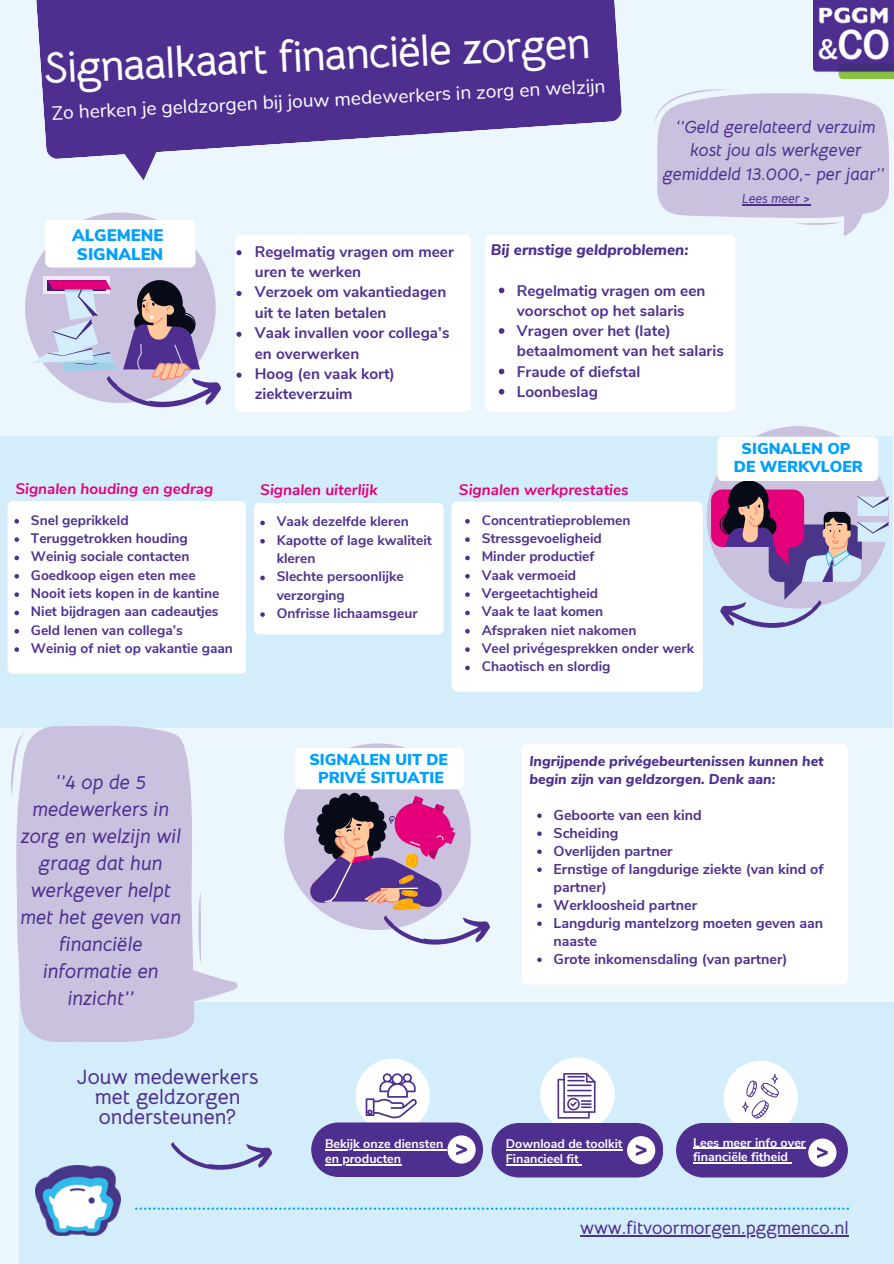
<style>
.page{position:relative;width:894px;height:1264px;background:#fff}
.page>*{position:absolute;margin:0;border:0;box-sizing:border-box;transform-origin:0 0}
.t1{font:700 43.5px "Bellota Text";color:#fff}
.t2{font:700 21px/20.2px "Bellota Text";color:#4e2f90;text-align:center}
.t3{font:italic 700 20.1px/27px "Bellota Text";color:#4e2f90;text-align:center}
.t4{font:19.2px "Nunito Sans";color:#fff}
.t5{font:700 18px "Bellota Text";color:#4e2f90}
.t6{font:italic 700 17.55px/23.7px "Bellota Text";color:#4e2f90;text-align:center}
.t7{font:900 16.65px/19px "Nunito Sans";color:#00a0ff}
.t8{font:900 15.75px/18px "Nunito Sans";color:#00a0ff;text-align:center}
.t9{font:700 15.3px/20.4px "Nunito Sans";color:#4e2f90}
.t10{font:italic 700 15.3px "Nunito Sans";color:#e5007b}
.t11{font:italic 800 15.3px "Nunito Sans";color:#4e2f90}
.t12{font:700 14.25px/18px "Nunito Sans";color:#4e2f90}
.t13{font:italic 800 14.25px/18px "Nunito Sans";color:#4e2f90}
.t14{font:700 13.8px/18.3px "Nunito Sans";color:#4e2f90}
.t15{font:italic 700 13.05px "Bellota Text";color:#4e2f90}
.t16{font:700 12.45px/14.5px "Nunito Sans";color:#fff}
</style>
<div class="page">
<div style="left:0;top:0;width:893px;height:1263px;background:#ebf7fd"></div>
<img style="left:813px;top:0;width:80px;height:79px">
<div style="left:19px;top:1002px;width:874px;height:261px;background:#d4edfb"></div>
<svg style="left:135px;top:1207px;width:713px;height:2px"></svg>
<svg style="left:36px;top:0;width:586px;height:159px;fill:#4e2f90"></svg>
<svg style="left:115px;top:136px;width:48px;height:44px"></svg>
<div style="left:25px;top:212px;width:191px;height:191px;background:#cac1de;border-radius:50%"></div>
<div style="left:45px;top:220px;width:150px;height:47px;background:#fff"></div>
<div style="left:235px;top:234px;width:235px;height:177px;background:#fff;border-radius:6px"></div>
<div style="left:44px;top:276px;width:66px;height:18px;background:#edeaf4"></div>
<svg style="left:31px;top:280px;width:190px;height:128px"></svg>
<svg style="left:654px;top:89px;width:234px;height:147px"></svg>
<div style="left:485px;top:234px;width:250px;height:177px;background:#fff;border-radius:6px"></div>
<div style="left:0;top:437px;width:892px;height:290px;background:#d4edfb"></div>
<svg style="left:706px;top:426px;width:182px;height:182px"></svg>
<svg style="left:710px;top:437px;width:178px;height:191px"></svg>
<div style="left:8px;top:501px;width:238px;height:172px;background:#fff;border-radius:6px"></div>
<svg style="left:14px;top:519px;width:5px;height:4px"></svg>
<svg style="left:14px;top:537px;width:5px;height:5px"></svg>
<svg style="left:14px;top:555px;width:5px;height:5px"></svg>
<svg style="left:14px;top:574px;width:5px;height:4px"></svg>
<svg style="left:14px;top:592px;width:5px;height:5px"></svg>
<svg style="left:14px;top:610px;width:5px;height:5px"></svg>
<svg style="left:14px;top:629px;width:5px;height:4px"></svg>
<svg style="left:14px;top:647px;width:5px;height:5px"></svg>
<div style="left:254px;top:503px;width:189px;height:131px;background:#fff;border-radius:6px"></div>
<svg style="left:260px;top:520px;width:5px;height:5px"></svg>
<svg style="left:260px;top:539px;width:5px;height:4px"></svg>
<svg style="left:260px;top:575px;width:5px;height:5px"></svg>
<svg style="left:260px;top:612px;width:5px;height:5px"></svg>
<div style="left:451px;top:501px;width:251px;height:190px;background:#fff;border-radius:6px"></div>
<div style="left:284px;top:743px;width:186px;height:187px;background:#cac1de;border-radius:50%"></div>
<svg style="left:383px;top:915px;width:107px;height:30px"></svg>
<svg style="left:295px;top:747px;width:168px;height:162px"></svg>
<div style="left:522px;top:744px;width:325px;height:240px;background:#fff"></div>
<div style="left:15px;top:725px;width:183px;height:316px;background:#cac1de"></div>
<svg style="left:173px;top:891px;width:64px;height:114px"></svg>
<svg style="left:11px;top:731px;width:15px;height:66px"></svg>
<div style="left:26px;top:998px;width:46px;height:38px;background:#cac1de"></div>
<svg style="left:171px;top:1142px;width:101px;height:28px"></svg>
<div style="left:355px;top:1058px;width:75px;height:74px;background:#fff;border-radius:50%"></div>
<div style="left:540px;top:1057px;width:74px;height:74px;background:#fff;border-radius:50%"></div>
<svg style="left:465px;top:519px;width:4px;height:4px"></svg>
<svg style="left:465px;top:537px;width:4px;height:5px"></svg>
<svg style="left:465px;top:555px;width:4px;height:5px"></svg>
<svg style="left:465px;top:574px;width:4px;height:4px"></svg>
<svg style="left:465px;top:592px;width:4px;height:5px"></svg>
<svg style="left:465px;top:610px;width:4px;height:5px"></svg>
<svg style="left:465px;top:629px;width:4px;height:4px"></svg>
<svg style="left:465px;top:647px;width:4px;height:5px"></svg>
<svg style="left:465px;top:665px;width:4px;height:5px"></svg>
<div style="left:723px;top:1060px;width:74px;height:75px;background:#fff;border-radius:50%"></div>
<img style="left:36px;top:1165px;width:84px;height:70px">
<svg style="left:236px;top:250px;width:5px;height:5px"></svg>
<svg style="left:236px;top:291px;width:5px;height:5px"></svg>
<svg style="left:236px;top:332px;width:5px;height:5px"></svg>
<svg style="left:236px;top:372px;width:5px;height:6px"></svg>
<svg style="left:498px;top:287px;width:6px;height:6px"></svg>
<svg style="left:498px;top:328px;width:6px;height:6px"></svg>
<svg style="left:498px;top:368px;width:6px;height:6px"></svg>
<svg style="left:498px;top:389px;width:6px;height:5px"></svg>
<svg style="left:311px;top:1073px;width:172px;height:103px"></svg>
<svg style="left:491px;top:1072px;width:172px;height:105px"></svg>
<svg style="left:676px;top:1073px;width:171px;height:104px"></svg>
<hr style="left:580px;top:1235px;width:268px;height:1px;background:#4e2f90">
<hr style="left:741px;top:204px;width:69px;height:1px;background:#4e2f90">
<svg style="left:537px;top:813px;width:4px;height:5px"></svg>
<svg style="left:537px;top:831px;width:4px;height:5px"></svg>
<svg style="left:537px;top:849px;width:4px;height:5px"></svg>
<svg style="left:537px;top:867px;width:4px;height:5px"></svg>
<svg style="left:537px;top:903px;width:4px;height:5px"></svg>
<svg style="left:537px;top:921px;width:4px;height:5px"></svg>
<svg style="left:537px;top:957px;width:4px;height:5px"></svg>
<p class="t1" style="left:42px;top:43px;width:548px;rotate:-3deg">Signaalkaart financiële zorgen</p>
<p class="t4" style="left:51px;top:101px;width:555px;rotate:-3deg">Zo herken je geldzorgen bij jouw medewerkers in zorg en welzij n</p>
<p class="t6" style="left:663px;top:115px;width:223px">‘’Geld gerelateerd verzuim kost jou als werkgever gemiddeld 13.000,- per jaar’’</p>
<p class="t15" style="left:741px;top:191px;width:70px">Lees meer &gt;</p>
<p class="t7" style="left:72px;top:226px;width:93px">ALGEMENE<br>SIGNALEN</p>
<p class="t9" style="left:255px;top:241px;width:200px">Regelmatig vragen om meer uren te werken</p>
<p class="t9" style="left:255px;top:282px;width:193px">Verzoek om vakantiedagen uit te laten betalen</p>
<p class="t9" style="left:255px;top:323px;width:196px">Vaak invallen voor collega’s en overwerken</p>
<p class="t9" style="left:255px;top:364px;width:142px">Hoog (en vaak kort) ziekteverzuim</p>
<p class="t11" style="left:490px;top:239px;width:199px">Bij ernstige geldproblemen:</p>
<p class="t9" style="left:516px;top:280px;width:190px">Regelmatig vragen om een voorschot op het salaris</p>
<p class="t9" style="left:516px;top:321px;width:208px">Vragen over het (late) betaalmoment van het salaris</p>
<p class="t9" style="left:516px;top:361px;width:125px">Fraude of diefstal</p>
<p class="t9" style="left:516px;top:381px;width:83px">Loonbeslag</p>
<p class="t10" style="left:15px;top:479px;width:199px">Signalen houding en gedrag</p>
<p class="t10" style="left:260px;top:479px;width:119px">Signalen uiterlijk</p>
<p class="t10" style="left:459px;top:479px;width:171px">Signalen werkprestaties</p>
<h1 class="t14" style="left:31px;top:511px;width:99px">Snel geprikkeld</h1>
<h3 class="t14" style="left:31px;top:529px;width:158px">Teruggetrokken houding</h3>
<p class="t14" style="left:31px;top:547px;width:160px">Weinig sociale contacten</p>
<h5 class="t14" style="left:31px;top:566px;width:166px">Goedkoop eigen eten mee</h5>
<p class="t14" style="left:31px;top:584px;width:190px">Nooit iets kopen in de kantine</p>
<p class="t14" style="left:31px;top:602px;width:189px">Niet bijdragen aan cadeautjes</p>
<h4 class="t14" style="left:31px;top:621px;width:153px">Geld lenen van collega’s</h4>
<p class="t14" style="left:31px;top:639px;width:203px">Weinig of niet op vakantie gaan</p>
<p class="t14" style="left:277px;top:512px;width:134px">Vaak dezelfde kleren</p>
<p class="t14" style="left:277px;top:531px;width:157px">Kapotte of lage kwaliteit kleren</p>
<p class="t14" style="left:277px;top:567px;width:128px">Slechte persoonlij ke verzorging</p>
<p class="t14" style="left:277px;top:604px;width:142px">Onfrisse lichaamsgeur</p>
<p class="t14" style="left:481px;top:511px;width:150px">Concentratieproblemen</p>
<p class="t14" style="left:481px;top:529px;width:122px">Stressgevoeligheid</p>
<p class="t14" style="left:481px;top:547px;width:114px">Minder productief</p>
<p class="t14" style="left:481px;top:566px;width:96px">Vaak vermoeid</p>
<p class="t14" style="left:481px;top:584px;width:118px">Vergeetachtigheid</p>
<p class="t14" style="left:481px;top:602px;width:123px">Vaak te laat komen</p>
<p class="t14" style="left:481px;top:621px;width:156px">Afspraken niet nakomen</p>
<p class="t14" style="left:481px;top:639px;width:214px">Veel privégesprekken onder werk</p>
<p class="t14" style="left:481px;top:657px;width:130px">Chaotisch en slordig</p>
<p class="t8" style="left:733px;top:440px;width:130px">SIGNALEN OP<br>DE WERKVLOER</p>
<p class="t3" style="left:21px;top:768px;width:162px">‘’4 op de 5 medewerkers in zorg en welzijn wil graag dat hun werkgever helpt met het geven van financiële informatie en inzicht’’</p>
<p class="t2" style="left:77px;top:1066px;width:183px">Jouw medewerkers met geldzorgen ondersteunen?</p>
<p class="t8" style="left:309px;top:751px;width:140px">SIGNALEN UIT DE<br>PRIVÉ SITUATIE</p>
<p class="t16" style="left:325px;top:1137px;width:120px">Bekijk onze diensten</p>
<h6 class="t16" style="left:325px;top:1151px;width:78px">en producten</h6>
<p class="t13" style="left:529px;top:752px;width:296px">Ingrijpende privégebeurtenissen kunnen het begin zijn van geldzorgen. Denk aan:</p>
<p class="t12" style="left:553px;top:806px;width:149px">Geboorte van een kind</p>
<p class="t12" style="left:553px;top:824px;width:66px">Scheiding</p>
<p class="t12" style="left:553px;top:842px;width:121px">Overlijden partner</p>
<p class="t12" style="left:553px;top:860px;width:271px">Ernstige of langdurige ziekte (van kind of partner)</p>
<p class="t12" style="left:553px;top:896px;width:145px">Werkloosheid partner</p>
<p class="t12" style="left:553px;top:914px;width:271px">Langdurig mantelzorg moeten geven aan naaste</p>
<p class="t12" style="left:553px;top:950px;width:235px">Grote inkomensdaling (van partner)</p>
<p class="t16" style="left:505px;top:1137px;width:118px">Download de toolkit<br>Financieel fit</p>
<h2 class="t16" style="left:693px;top:1135px;width:114px">Lees meer info over financiële fitheid</h2>
<h6 class="t5" style="left:580px;top:1216px;width:270px">www.fitvoormorgen.pggmenco.nl</h6>
</div>
